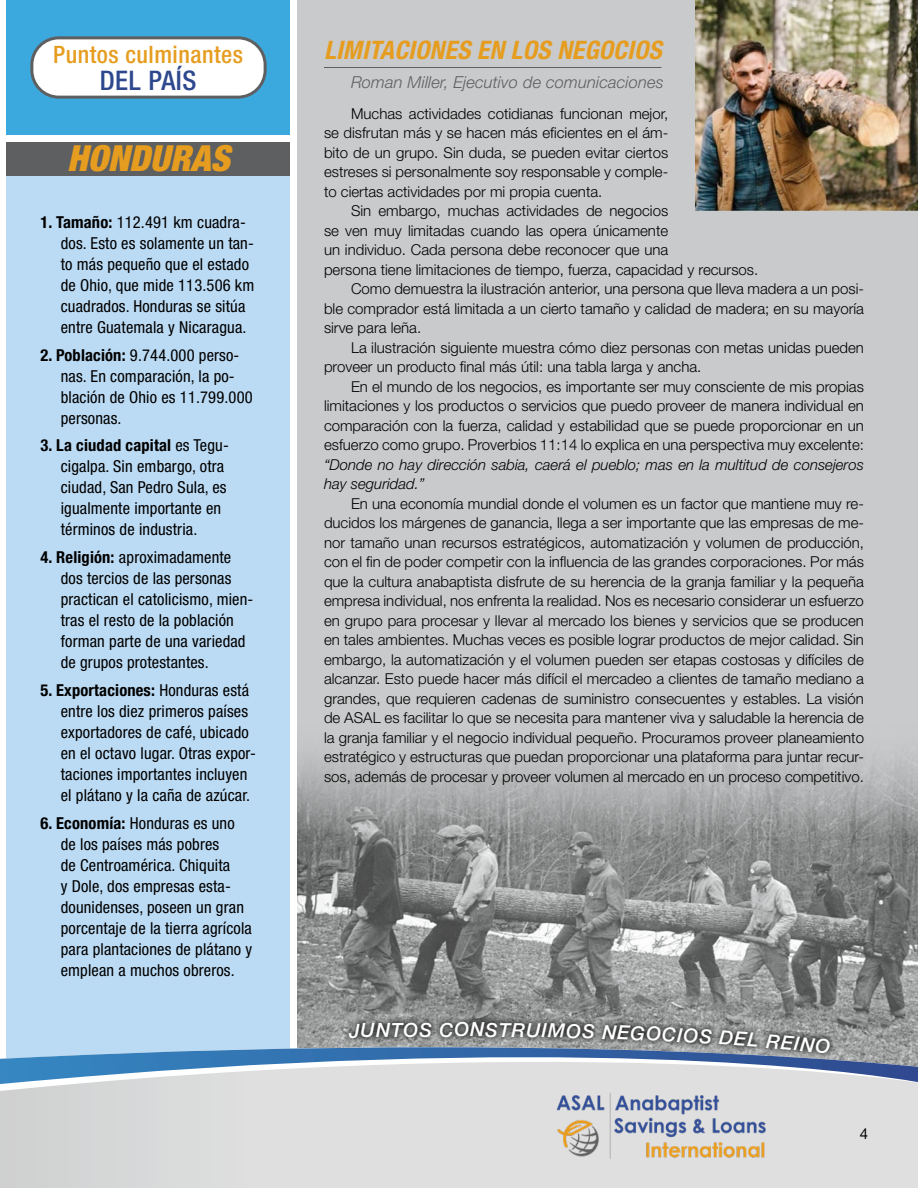
<style>
.page{position:relative;width:918px;height:1188px;background:#fff}
.page>*{position:absolute;margin:0;border:0;box-sizing:border-box;transform-origin:0 0}
.t1{font:italic 900 condensed 36px "Helvetica Neue LT Std";color:#e69d1f}
.t2{font:500 condensed 27px "Helvetica Neue LT Std";letter-spacing:.02em;color:#2e488e}
.t3{font:italic 700 condensed 25.5px "Helvetica Neue LT Std";letter-spacing:.01em;color:#e69d1f}
.t4{font:500 condensed 24px "Helvetica Neue LT Std";letter-spacing:.02em;color:#e69d1f}
.t5{font:italic 500 19.5px "Helvetica Neue LT Std";color:#fff}
.t6{font:condensed 16.5px/21px "Helvetica Neue LT Std";letter-spacing:.01em;color:#000}
.t7{font:italic 300 16.5px "Helvetica Neue LT Std";letter-spacing:.01em;color:#5e5f60}
.t8{font:300 15px/19.5px "Helvetica Neue LT Std";color:#000;text-align:justify}
.t9{font:italic 300 15px/19.5px "Helvetica Neue LT Std";color:#000}
.t10{font:15px "Helvetica Neue LT Std";color:#000}
.s1{font-weight:700}
</style>
<div class="page">
<div style="left:297px;top:0;width:621px;height:1188px;background:#c9cacb"></div>
<img style="left:297px;top:753px;width:621px;height:249px">
<hr style="left:324px;top:67px;width:338px;height:1px;background:#5e5f60">
<div style="left:7px;top:176px;width:283px;height:958px;background:#bbdaf3"></div>
<div style="left:7px;top:0;width:283px;height:135px;background:#3ca9de"></div>
<svg style="left:0;top:1002px;width:918px;height:186px;background:#d1d4d6"></svg>
<svg style="left:0;top:1031px;width:918px;height:53px"></svg>
<img style="left:551px;top:1087px;width:221px;height:74px">
<div style="left:342px;top:1015px;width:495px;height:45px;background:#000;opacity:.75"></div>
<img style="left:695px;top:0;width:223px;height:210px">
<div style="left:7px;top:142px;width:283px;height:34px;background:#5e5f60"></div>
<div style="left:32px;top:38px;width:233px;height:59px;background:#fff;border-radius:27px"></div>
<div style="left:30px;top:36px;width:237px;height:63px;border:3px solid #5e5f60;border-radius:27px"></div>
<svg style="left:719px;top:1030px;width:39px;height:17px"></svg>
<svg style="left:766px;top:1034px;width:65px;height:20px"></svg>
<h3 class="t4" style="left:53px;top:40px;width:191px">Puntos culminantes</h3>
<h2 class="t2" style="left:100px;top:64px;width:98px">DEL PAÍS</h2>
<h1 class="t1" style="left:67px;top:136px;width:164px">HONDURAS</h1>
<p class="t6" style="left:61px;top:211px;width:195px;text-indent:-20px"><span class="s1">1. Tamaño:</span> 112.491 km cuadra&shy;dos. Esto es solamente un tan&shy;to más pequeño que el estado de Ohio, que mide 113.506 km cuadrados. Honduras se sitúa entre Guatemala y Nicaragua.</p>
<p class="t6" style="left:61px;top:344px;width:193px;text-indent:-20px"><span class="s1">2. Población:</span> 9.744.000 perso&shy;nas. En comparación, la po&shy;blación de Ohio es 11.799.000 personas.</p>
<p class="t6" style="left:61px;top:435px;width:170px;text-indent:-20px"><span class="s1">3. La ciudad capital</span> es Tegu&shy;cigalpa. Sin embargo, otra ciudad, San Pedro Sula, es igualmente importante en términos de industria.</p>
<p class="t6" style="left:61px;top:547px;width:194px;text-indent:-20px"><span class="s1">4. Religión:</span> aproximadamente dos tercios de las personas practican el catolicismo, mien&shy;tras el resto de la población forman parte de una variedad de grupos protestantes.</p>
<p class="t6" style="left:61px;top:679px;width:197px;text-indent:-20px"><span class="s1">5. Exportaciones:</span> Honduras está entre los diez primeros países exportadores de café, ubicado en el octavo lugar. Otras expor&shy;taciones importantes incluyen el plátano y la caña de azúcar.</p>
<p class="t6" style="left:61px;top:812px;width:193px;text-indent:-20px"><span class="s1">6. Economía:</span> Honduras es uno de los países más pobres<br>de Centroamérica. Chiquita<br>y Dole, dos empresas esta&shy;dounidenses, poseen un gran porcentaje de la tierra agrícola para plantaciones de plátano y emplean a muchos obreros.</p>
<h3 class="t3" style="left:324px;top:34px;width:339px">LIMITACIONES EN LOS NEGOCIOS</h3>
<p class="t7" style="left:351px;top:72px;width:314px">Roman Miller, Ejecutivo de comunicaciones</p>
<p class="t8" style="left:324px;top:103px;width:346px;text-indent:27px">Muchas actividades cotidianas funcionan mejor, se disfrutan más y se hacen más eficientes en el ám&shy;bito de un grupo. Sin duda, se pueden evitar ciertos estreses si personalmente soy responsable y comple&shy;to ciertas actividades por mi propia cuenta.</p>
<p class="t8" style="left:351px;top:201px;width:319px">Sin embargo, muchas actividades de negocios</p>
<p class="t8" style="left:324px;top:220px;width:346px">se ven muy limitadas cuando las opera únicamente</p>
<p class="t8" style="left:324px;top:240px;width:346px">un individuo. Cada persona debe reconocer que una</p>
<p class="t8" style="left:324px;top:259px;width:436px">persona tiene limitaciones de tiempo, fuerza, capacidad y recursos.</p>
<p class="t8" style="left:351px;top:279px;width:515px">Como demuestra la ilustración anterior, una persona que lleva madera a un posi-</p>
<p class="t8" style="left:324px;top:298px;width:542px">ble comprador está limitada a un cierto tamaño y calidad de madera; en su mayoría</p>
<p class="t8" style="left:324px;top:318px;width:99px">sirve para leña.</p>
<p class="t8" style="left:351px;top:337px;width:515px">La ilustración siguiente muestra cómo diez personas con metas unidas pueden</p>
<p class="t8" style="left:324px;top:357px;width:379px">proveer un producto final más útil: una tabla larga y ancha.</p>
<p class="t8" style="left:351px;top:376px;width:514px">En el mundo de los negocios, es importante ser muy consciente de mis propias</p>
<p class="t8" style="left:324px;top:396px;width:541px">limitaciones y los productos o servicios que puedo proveer de manera individual en</p>
<p class="t8" style="left:324px;top:415px;width:541px">comparación con la fuerza, calidad y estabilidad que se puede proporcionar en un</p>
<p class="t8" style="left:324px;top:435px;width:542px">esfuerzo como grupo. Proverbios 11:14 lo explica en una perspectiva muy excelente:</p>
<p class="t9" style="left:324px;top:454px;width:541px">“Donde no hay dirección sabia, caerá el pueblo; mas en la multitud de consejeros hay seguridad.”</p>
<p class="t8" style="left:324px;top:493px;width:542px;text-indent:27px">En una economía mundial donde el volumen es un factor que mantiene muy re&shy;ducidos los márgenes de ganancia, llega a ser importante que las empresas de me&shy;nor tamaño unan recursos estratégicos, automatización y volumen de producción, con el fin de poder competir con la influencia de las grandes corporaciones. Por más que la cultura anabaptista disfrute de su herencia de la granja familiar y la pequeña empresa individual, nos enfrenta la realidad. Nos es necesario considerar un esfuerzo en grupo para procesar y llevar al mercado los bienes y servicios que se producen en tales ambientes. Muchas veces es posible lograr productos de mejor calidad. Sin embargo, la automatización y el volumen pueden ser etapas costosas y difíciles de alcanzar. Esto puede hacer más difícil el mercadeo a clientes de tamaño mediano a grandes, que requieren cadenas de suministro consecuentes y estables. La visión de ASAL es facilitar lo que se necesita para mantener viva y saludable la herencia de la granja familiar y el negocio individual pequeño. Procuramos proveer planeamiento estratégico y estructuras que puedan proporcionar una plataforma para juntar recur&shy;sos, además de procesar y proveer volumen al mercado en un proceso competitivo.</p>
<h3 class="t5" style="left:349px;top:1019px;width:71px;rotate:-1deg">JUNTO</h3>
<h3 class="t5" style="left:419px;top:1018px;width:80px">S CONS</h3>
<h3 class="t5" style="left:499px;top:1018px;width:84px;rotate:1deg">TRUIMO</h3>
<h3 class="t5" style="left:583px;top:1019px;width:65px;rotate:2deg">S NEG</h3>
<h3 class="t5" style="left:647px;top:1022px;width:67px;rotate:3deg">OCIOS</h3>
<p class="t10" style="left:860px;top:1125px;width:10px">4</p>
</div>
